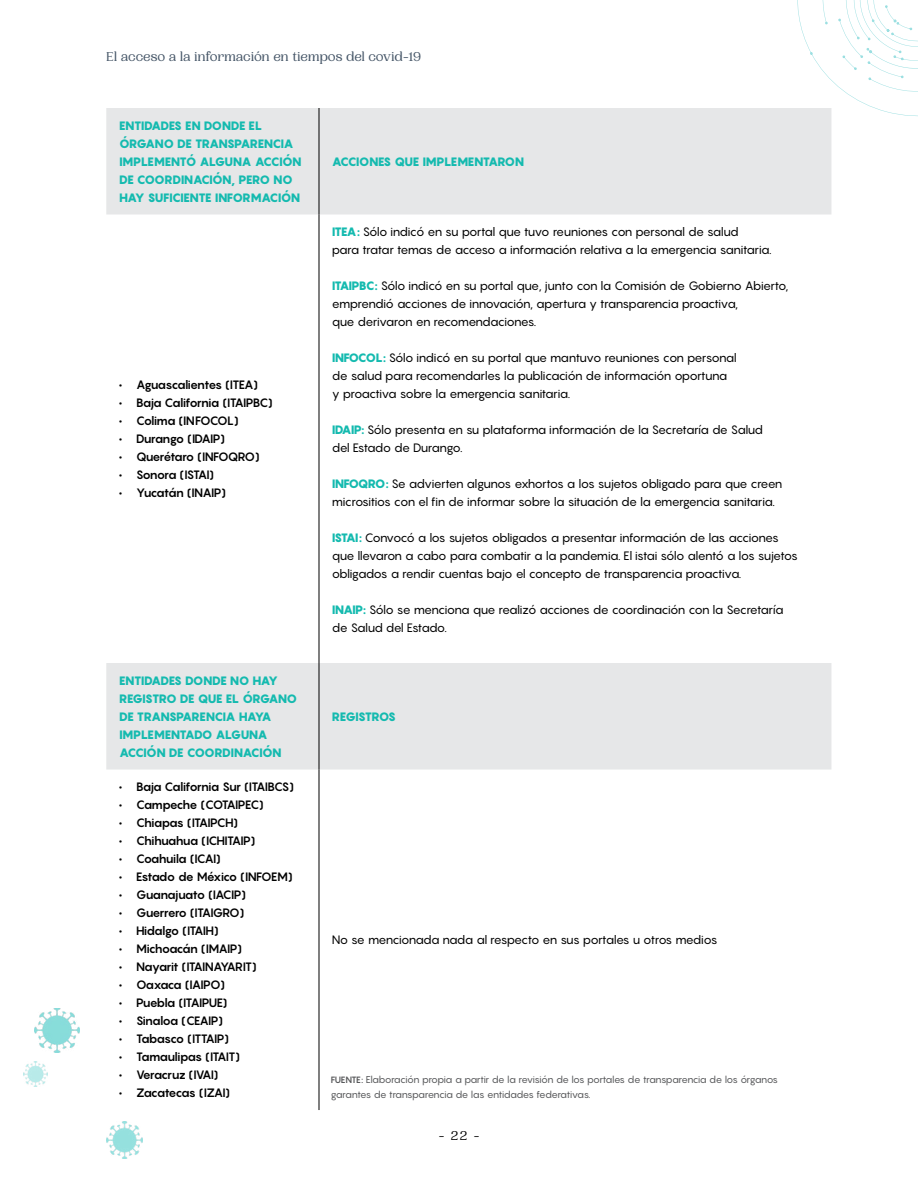
<style>
.page{position:relative;width:918px;height:1188px;background:#fff}
.page>*{position:absolute;margin:0;border:0;box-sizing:border-box;transform-origin:0 0}
.t1{font:13.5px "PP Woodland";letter-spacing:-.02em;color:#455567}
.t2{font:13.5px "PP Woodland";color:#000}
.t3{font:12px/18px "Pangram";letter-spacing:-.06em;color:#000}
.t4{font:700 12px "Pangram";letter-spacing:-.07em;color:#000}
.t5{font:900 12px/18px "Pangram";letter-spacing:-.05em;color:#14baaf}
.t6{font:700 12px "Pangram";letter-spacing:-.09em;color:#000}
.t7{font:900 12px "Pangram";letter-spacing:-.07em;color:#14baaf}
.t8{font:9.75px/15px "Pangram";letter-spacing:-.055em;color:#58595b}
.s1{font-weight:900;color:#14baaf}
.s2{font-weight:700;font-size:9px}
</style>
<div class="page">
<svg style="left:797px;top:0;width:121px;height:121px"></svg>
<img style="left:35px;top:1008px;width:44px;height:45px">
<img style="left:106px;top:1122px;width:36px;height:36px">
<img style="left:23px;top:1062px;width:25px;height:24px">
<svg style="left:106px;top:108px;width:725px;height:662px"></svg>
<hr style="left:319px;top:108px;width:1px;height:107px;background:#000">
<hr style="left:319px;top:215px;width:1px;height:448px;background:#000">
<hr style="left:319px;top:663px;width:1px;height:107px;background:#000">
<hr style="left:319px;top:770px;width:1px;height:340px;background:#000">
<p class="t1" style="left:106px;top:48px;width:316px">El acceso a la información en tiempos del covid-19</p>
<p class="t5" style="left:119px;top:116px;width:184px">ENTIDADES EN DONDE EL<br>ÓRGANO DE TRANSPARENCIA<br>IMPLEMENTÓ ALGUNA ACCIÓN<br>DE COORDINACIÓN, PERO NO<br>HAY SUFICIENTE INFORMACIÓN</p>
<p class="t4" style="left:119px;top:377px;width:141px">• Aguascalientes (ITEA)</p>
<p class="t4" style="left:119px;top:395px;width:155px">• Baja California (ITAIPBC)</p>
<p class="t4" style="left:119px;top:413px;width:121px">• Colima (INFOCOL)</p>
<p class="t4" style="left:119px;top:431px;width:108px">• Durango (IDAIP)</p>
<p class="t4" style="left:119px;top:449px;width:142px">• Querétaro (INFOQRO)</p>
<p class="t4" style="left:119px;top:467px;width:97px">• Sonora (ISTAI)</p>
<p class="t4" style="left:119px;top:485px;width:109px">• Yucatán (INAIP)</p>
<p class="t5" style="left:119px;top:671px;width:180px">ENTIDADES DONDE NO HAY<br>REGISTRO DE QUE EL ÓRGANO<br>DE TRANSPARENCIA HAYA<br>IMPLEMENTADO ALGUNA<br>ACCIÓN DE COORDINACIÓN</p>
<p class="t4" style="left:119px;top:779px;width:177px">• Baja California Sur (ITAIBCS)</p>
<p class="t4" style="left:119px;top:797px;width:146px">• Campeche (COTAIPEC)</p>
<p class="t4" style="left:119px;top:815px;width:121px">• Chiapas (ITAIPCH)</p>
<p class="t4" style="left:119px;top:833px;width:138px">• Chihuahua (ICHITAIP)</p>
<p class="t4" style="left:119px;top:851px;width:103px">• Coahuila (ICAI)</p>
<p class="t4" style="left:119px;top:869px;width:175px">• Estado de México (INFOEM)</p>
<p class="t4" style="left:119px;top:887px;width:129px">• Guanajuato (IACIP)</p>
<p class="t4" style="left:119px;top:905px;width:127px">• Guerrero (ITAIGRO)</p>
<p class="t4" style="left:119px;top:923px;width:101px">• Hidalgo (ITAIH)</p>
<p class="t4" style="left:119px;top:941px;width:125px">• Michoacán (IMAIP)</p>
<p class="t4" style="left:119px;top:959px;width:139px">• Nayarit (ITAINAYARIT)</p>
<p class="t4" style="left:119px;top:977px;width:108px">• Oaxaca (IAIPO)</p>
<p class="t4" style="left:119px;top:995px;width:110px">• Puebla (ITAIPUE)</p>
<p class="t4" style="left:119px;top:1013px;width:106px">• Sinaloa (CEAIP)</p>
<p class="t4" style="left:119px;top:1031px;width:112px">• Tabasco (ITTAIP)</p>
<p class="t4" style="left:119px;top:1049px;width:123px">• Tamaulipas (ITAIT)</p>
<p class="t4" style="left:119px;top:1067px;width:101px">• Veracruz (IVAI)</p>
<p class="t6" style="left:119px;top:1085px;width:113px">• Zacatecas (IZAI)</p>
<p class="t5" style="left:332px;top:152px;width:194px">ACCIONES QUE IMPLEMENTARON</p>
<p class="t3" style="left:332px;top:223px;width:441px"><span class="s1">ITEA:</span> Sólo indicó en su portal que tuvo reuniones con personal de salud<br>para tratar temas de acceso a información relativa a la emergencia sanitaria.</p>
<p class="t3" style="left:332px;top:277px;width:458px"><span class="s1">ITAIPBC:</span> Sólo indicó en su portal que, junto con la Comisión de Gobierno Abierto, emprendió acciones de innovación, apertura y transparencia proactiva,<br>que derivaron en recomendaciones.</p>
<p class="t3" style="left:332px;top:349px;width:406px"><span class="s1">INFOCOL:</span> Sólo indicó en su portal que mantuvo reuniones con personal de salud para recomendarles la publicación de información oportuna y proactiva sobre la emergencia sanitaria.</p>
<p class="t3" style="left:332px;top:421px;width:433px"><span class="s1">IDAIP:</span> Sólo presenta en su plataforma información de la Secretaría de Salud del Estado de Durango.</p>
<p class="t3" style="left:332px;top:475px;width:452px"><span class="s1">INFOQRO:</span> Se advierten algunos exhortos a los sujetos obligado para que creen micrositios con el fin de informar sobre la situación de la emergencia sanitaria.</p>
<p class="t3" style="left:332px;top:529px;width:468px"><span class="s1">ISTAI:</span> Convocó a los sujetos obligados a presentar información de las acciones que llevaron a cabo para combatir a la pandemia. El istai sólo alentó a los sujetos obligados a rendir cuentas bajo el concepto de transparencia proactiva.</p>
<p class="t3" style="left:332px;top:601px;width:453px"><span class="s1">INAIP:</span> Sólo se menciona que realizó acciones de coordinación con la Secretaría de Salud del Estado.</p>
<p class="t7" style="left:332px;top:709px;width:66px">REGISTROS</p>
<p class="t3" style="left:332px;top:931px;width:387px">No se mencionada nada al respecto en sus portales u otros medios</p>
<p class="t8" style="left:331px;top:1072px;width:449px"><span class="s2">FUENTE:</span> Elaboración propia a partir de la revisión de los portales de transparencia de los órganos garantes de transparencia de las entidades federativas.</p>
<p class="t2" style="left:439px;top:1127px;width:42px">- 22 -</p>
</div>
